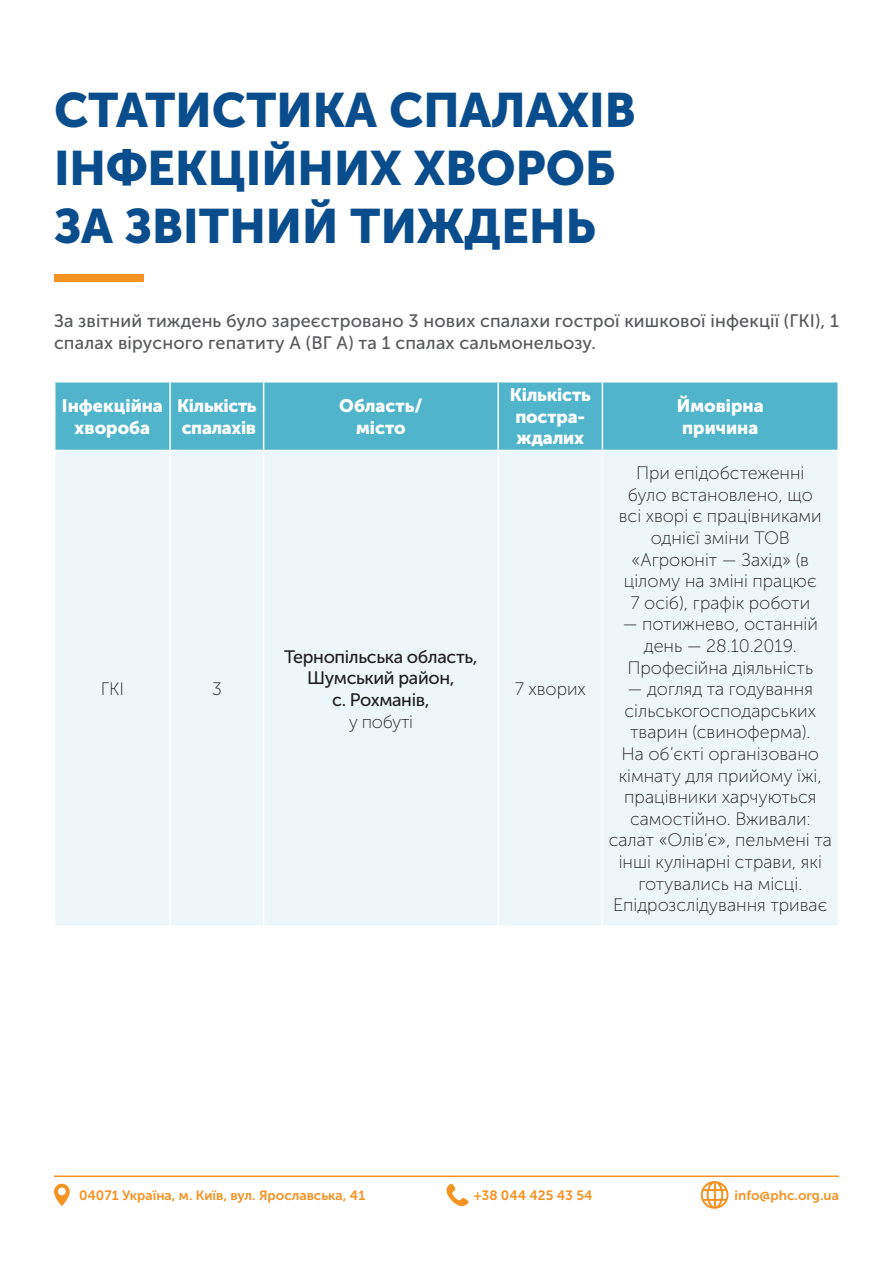
<style>
.page{position:relative;width:893px;height:1263px;background:#fff}
.page>*{position:absolute;margin:0;border:0;box-sizing:border-box;transform-origin:0 0}
.t1{font:48px "Museo Sans Cyrl 900";color:#094d8c}
.t2{font:18px/21.6px "Museo Sans Cyrl 100";color:#231f20;text-align:center}
.t3{font:18px/21.6px "Museo Sans Cyrl 500";letter-spacing:.01em;color:#57585a}
.t4{font:18px/21.6px "Museo Sans Cyrl 900";letter-spacing:-.005em;color:#fff}
.t5{font:18px "Museo Sans Cyrl 500";letter-spacing:-.02em;color:#231f20}
.t6{font:13.5px "Museo Sans Cyrl 700";color:#f49222}
</style>
<div class="page">
<hr style="left:54px;top:1175px;width:785px;height:2px;background:#f49222">
<svg style="left:701px;top:1181px;width:27px;height:28px"></svg>
<svg style="left:54px;top:1184px;width:16px;height:22px"></svg>
<svg style="left:446px;top:1183px;width:23px;height:23px"></svg>
<div style="left:54px;top:275px;width:90px;height:7px;background:#f49222"></div>
<div style="left:56px;top:382px;width:781px;height:68px;background:#50b5cb"></div>
<div style="left:56px;top:451px;width:781px;height:474px;background:#edf6f9"></div>
<hr style="left:169px;top:382px;width:2px;height:68px;background:#fff">
<hr style="left:263px;top:382px;width:1px;height:68px;background:#fff">
<hr style="left:497px;top:382px;width:2px;height:68px;background:#fff">
<hr style="left:602px;top:382px;width:1px;height:68px;background:#fff">
<hr style="left:169px;top:451px;width:2px;height:474px;background:#fff">
<hr style="left:263px;top:451px;width:1px;height:474px;background:#fff">
<hr style="left:497px;top:451px;width:2px;height:474px;background:#fff">
<hr style="left:602px;top:451px;width:1px;height:474px;background:#fff">
<p class="t1" style="left:54px;top:83px;width:583px">СТАТИСТИКА СПАЛАХІВ</p>
<p class="t1" style="left:54px;top:141px;width:563px">ІНФЕКЦІЙНИХ ХВОРОБ</p>
<p class="t1" style="left:54px;top:199px;width:543px">ЗА ЗВІТНИЙ ТИЖДЕНЬ</p>
<p class="t3" style="left:54px;top:310px;width:786px">За звітний тиждень було зареєстровано 3 нових спалахи гострої кишкової інфекції (ГКІ), 1 спалах вірусного гепатиту А (ВГ А) та 1 спалах сальмонельозу.</p>
<p class="t4" style="left:62px;top:395px;width:102px">Інфекційна</p>
<p class="t4" style="left:75px;top:416px;width:77px">хвороба</p>
<p class="t4" style="left:177px;top:395px;width:81px">Кількість</p>
<p class="t4" style="left:182px;top:416px;width:76px">спалахів</p>
<p class="t4" style="left:339px;top:395px;width:85px">Область/</p>
<p class="t4" style="left:356px;top:416px;width:51px">місто</p>
<p class="t2" style="left:101px;top:678px;width:25px">ГКІ</p>
<p class="t2" style="left:212px;top:678px;width:12px">3</p>
<p class="t5" style="left:284px;top:647px;width:195px">Тернопільська область,</p>
<p class="t5" style="left:307px;top:668px;width:149px">Шумський район,</p>
<p class="t5" style="left:332px;top:690px;width:99px">с. Рохманів,</p>
<p class="t2" style="left:349px;top:711px;width:66px">у побуті</p>
<p class="t4" style="left:510px;top:384px;width:82px">Кількість</p>
<p class="t4" style="left:515px;top:406px;width:71px">постра&shy;ждалих</p>
<p class="t2" style="left:515px;top:678px;width:73px">7 хворих</p>
<p class="t4" style="left:677px;top:395px;width:88px">Ймовірна</p>
<p class="t4" style="left:682px;top:416px;width:78px">причина</p>
<p class="t2" style="left:619px;top:462px;width:204px">При епідобстеженні було встановлено, що всі хворі є працівниками однієї зміни ТОВ «Агроюніт — Захід» (в цілому на зміні працює<br>7 осіб), графік роботи</p>
<p class="t2" style="left:623px;top:613px;width:197px">— потижнево, останній день — 28.10.2019.<br>Професійна діяльність</p>
<p class="t2" style="left:609px;top:678px;width:225px">— догляд та годування сільськогосподарських тварин (свиноферма).<br>На об’єкті організовано кімнату для прийому їжі, працівники харчуються самостійно. Вживали: салат «Олів’є», пельмені та інші кулінарні страви, які готувались на місці.</p>
<p class="t2" style="left:613px;top:894px;width:216px">Епідрозслідування триває</p>
<p class="t6" style="left:79px;top:1188px;width:288px">04071 Україна, м. Київ, вул. Ярославська, 41</p>
<p class="t6" style="left:474px;top:1188px;width:120px">+38 044 425 43 54</p>
<p class="t6" style="left:735px;top:1188px;width:106px">info@phc.org.ua</p>
</div>
